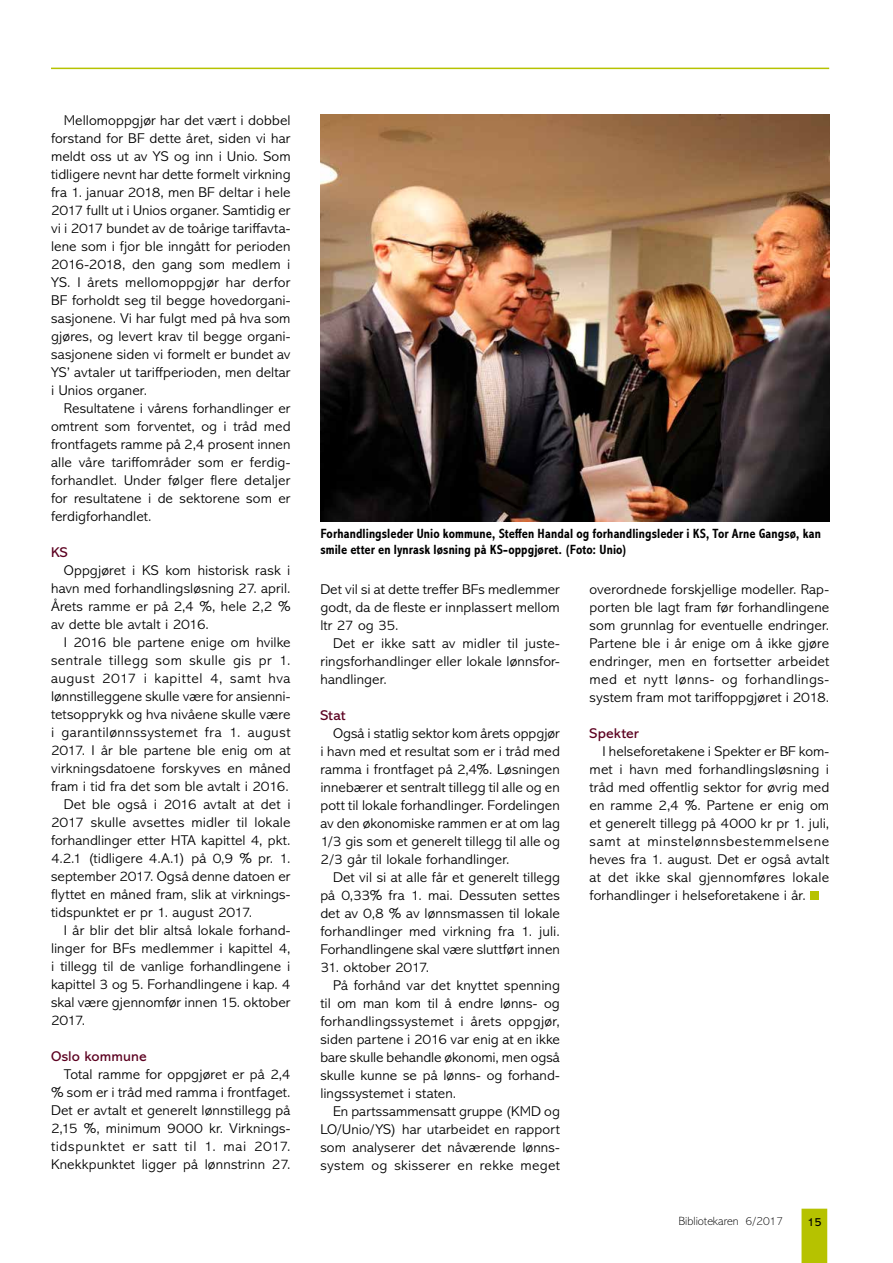
<style>
.page{position:relative;width:893px;height:1263px;background:#fff}
.page>*{position:absolute;margin:0;border:0;box-sizing:border-box;transform-origin:0 0}
.t1{font:300 14.25px/18px "Abadi MT Std";letter-spacing:.005em;color:#000;text-align:justify;scale:1.04 1}
.t2{font:300 14.25px "Abadi MT Std";letter-spacing:.03em;color:#000;scale:1.04 1}
.t3{font:300 14.25px "Abadi MT Std";letter-spacing:.04em;color:#000;scale:1.04 1}
.t4{font:14.25px "Abadi MT Std";letter-spacing:.005em;color:#5c0020;scale:1.04 1}
.t5{font:700 condensed 13.5px/16.2px "Abadi MT Std";letter-spacing:.01em;color:#000}
.t6{font:200 12px "Abadi MT Std";color:#000}
.t7{font:12px "Abadi MT Std";color:#000}
</style>
<div class="page">
<svg style="left:801px;top:1209px;width:26px;height:54px"></svg>
<hr style="left:51px;top:68px;width:778px;height:1px;background:#b6c200">
<img style="left:320px;top:115px;width:509px;height:407px">
<div style="left:810px;top:891px;width:9px;height:8px;background:#b6c200"></div>
<p class="t1" style="left:51px;top:111px;width:232px;text-indent:13px">Mellomoppgjør har det vært i dobbel forstand for BF dette året, siden vi har meldt oss ut av YS og inn i Unio. Som tidligere nevnt har dette formelt virkning fra 1. januar 2018, men BF deltar i hele 2017 fullt ut i Unios organer. Samtidig er vi i 2017 bundet av de toårige tariffavta&shy;lene som i fjor ble inngått for perioden 2016-2018, den gang som medlem i YS. I årets mellomoppgjør har derfor BF forholdt seg til begge hovedorgani&shy;sasjonene. Vi har fulgt med på hva som gjøres, og levert krav til begge organi&shy;sasjonene siden vi formelt er bundet av YS’ avtaler ut tariffperioden, men deltar i Unios organer.</p>
<p class="t1" style="left:51px;top:399px;width:232px;text-indent:13px">Resultatene i vårens forhandlinger er omtrent som forventet, og i tråd med frontfagets ramme på 2,4 prosent innen alle våre tariffområder som er ferdig&shy;forhandlet. Under følger flere detaljer for resultatene i de sektorene som er ferdigforhandlet.</p>
<p class="t4" style="left:51px;top:544px;width:18px">KS</p>
<p class="t1" style="left:51px;top:561px;width:232px;text-indent:13px">Oppgjøret i KS kom historisk rask i havn med forhandlingsløsning 27. april.<br>Årets ramme er på 2,4 %, hele 2,2 % av dette ble avtalt i 2016.</p>
<p class="t1" style="left:64px;top:633px;width:220px">I 2016 ble partene enige om hvilke</p>
<p class="t2" style="left:51px;top:652px;width:232px">sentrale tillegg som skulle gis pr 1.</p>
<p class="t3" style="left:51px;top:670px;width:232px">august 2017 i kapittel 4, samt hva</p>
<p class="t1" style="left:51px;top:687px;width:232px">lønnstilleggene skulle være for ansienni-</p>
<p class="t1" style="left:51px;top:705px;width:232px">tetsopprykk og hva nivåene skulle være</p>
<p class="t2" style="left:51px;top:724px;width:232px">i garantilønnssystemet fra 1. august</p>
<p class="t1" style="left:51px;top:741px;width:232px">2017. I år ble partene ble enig om at</p>
<p class="t1" style="left:51px;top:759px;width:232px">virkningsdatoene forskyves en måned</p>
<p class="t1" style="left:51px;top:777px;width:230px">fram i tid fra det som ble avtalt i 2016.</p>
<p class="t1" style="left:64px;top:795px;width:220px">Det ble også i 2016 avtalt at det i</p>
<p class="t1" style="left:51px;top:813px;width:232px">2017 skulle avsettes midler til lokale</p>
<p class="t1" style="left:51px;top:831px;width:232px">forhandlinger etter HTA kapittel 4, pkt.</p>
<p class="t1" style="left:51px;top:849px;width:232px">4.2.1 (tidligere 4.A.1) på 0,9 % pr. 1.</p>
<p class="t1" style="left:51px;top:867px;width:232px">september 2017. Også denne datoen er</p>
<p class="t1" style="left:51px;top:885px;width:232px">flyttet en måned fram, slik at virknings-</p>
<p class="t1" style="left:51px;top:903px;width:195px">tidspunktet er pr 1. august 2017.</p>
<p class="t1" style="left:64px;top:921px;width:220px">I år blir det blir altså lokale forhand-</p>
<p class="t1" style="left:51px;top:939px;width:232px">linger for BFs medlemmer i kapittel 4,</p>
<p class="t1" style="left:51px;top:957px;width:232px">i tillegg til de vanlige forhandlingene i</p>
<p class="t1" style="left:51px;top:975px;width:232px">kapittel 3 og 5. Forhandlingene i kap. 4</p>
<p class="t1" style="left:51px;top:993px;width:232px">skal være gjennomfør innen 15. oktober</p>
<p class="t1" style="left:51px;top:1011px;width:34px">2017.</p>
<p class="t4" style="left:51px;top:1048px;width:93px">Oslo kommune</p>
<p class="t1" style="left:51px;top:1065px;width:232px;text-indent:13px">Total ramme for oppgjøret er på 2,4 % som er i tråd med ramma i frontfaget.<br>Det er avtalt et generelt lønnstillegg på 2,15 %, minimum 9000 kr. Virknings&shy;tidspunktet er satt til 1. mai 2017.<br>Knekkpunktet ligger på lønnstrinn 27.</p>
<p class="t5" style="left:320px;top:526px;width:502px">Forhandlingsleder Unio kommune, Steffen Handal og forhandlingsleder i KS, Tor Arne Gangsø, kan smile etter en lynrask løsning på KS-oppgjøret. (Foto: Unio)</p>
<p class="t1" style="left:320px;top:580px;width:232px">Det vil si at dette treffer BFs medlemmer godt, da de fleste er innplassert mellom ltr 27 og 35.</p>
<p class="t1" style="left:320px;top:634px;width:232px;text-indent:13px">Det er ikke satt av midler til juste&shy;ringsforhandlinger eller lokale lønnsfor&shy;handlinger.</p>
<p class="t4" style="left:320px;top:707px;width:26px">Stat</p>
<p class="t1" style="left:320px;top:724px;width:232px;text-indent:13px">Også i statlig sektor kom årets oppgjør i havn med et resultat som er i tråd med ramma i frontfaget på 2,4%. Løsningen innebærer et sentralt tillegg til alle og en pott til lokale forhandlinger. Fordelingen av den økonomiske rammen er at om lag 1/3 gis som et generelt tillegg til alle og 2/3 går til lokale forhandlinger.</p>
<p class="t1" style="left:320px;top:868px;width:232px;text-indent:13px">Det vil si at alle får et generelt tillegg på 0,33% fra 1. mai. Dessuten settes det av 0,8 % av lønnsmassen til lokale forhandlinger med virkning fra 1. juli.<br>Forhandlingene skal være sluttført innen</p>
<p class="t1" style="left:320px;top:958px;width:106px">31. oktober 2017.</p>
<p class="t1" style="left:333px;top:976px;width:220px">På forhånd var det knyttet spenning</p>
<p class="t1" style="left:320px;top:994px;width:232px">til om man kom til å endre lønns- og</p>
<p class="t1" style="left:320px;top:1012px;width:232px">forhandlingssystemet i årets oppgjør,</p>
<p class="t1" style="left:320px;top:1030px;width:232px">siden partene i 2016 var enig at en ikke</p>
<p class="t1" style="left:320px;top:1048px;width:232px">bare skulle behandle økonomi, men også</p>
<p class="t1" style="left:320px;top:1066px;width:232px">skulle kunne se på lønns- og forhand-</p>
<p class="t1" style="left:320px;top:1084px;width:132px">lingssystemet i staten.</p>
<p class="t1" style="left:333px;top:1102px;width:220px">En partssammensatt gruppe (KMD og</p>
<p class="t1" style="left:320px;top:1120px;width:232px">LO/Unio/YS) har utarbeidet en rapport</p>
<p class="t1" style="left:320px;top:1138px;width:232px">som analyserer det nåværende lønns-</p>
<p class="t1" style="left:320px;top:1156px;width:232px">system og skisserer en rekke meget</p>
<p class="t1" style="left:590px;top:580px;width:232px">overordnede forskjellige modeller. Rap&shy;porten ble lagt fram før forhandlingene som grunnlag for eventuelle endringer.<br>Partene ble i år enige om å ikke gjøre endringer, men en fortsetter arbeidet med et nytt lønns- og forhandlings&shy;system fram mot tariffoppgjøret i 2018.</p>
<p class="t4" style="left:590px;top:725px;width:49px">Spekter</p>
<p class="t1" style="left:590px;top:742px;width:232px;text-indent:13px">I helseforetakene i Spekter er BF kom&shy;met i havn med forhandlingsløsning i tråd med offentlig sektor for øvrig med en ramme 2,4 %. Partene er enig om et generelt tillegg på 4000 kr pr 1. juli, samt at minstelønnsbestemmelsene heves fra 1. august. Det er også avtalt at det ikke skal gjennomføres lokale forhandlinger i helseforetakene i år.</p>
<p class="t6" style="left:678px;top:1215px;width:106px">Bibliotekaren 6/2017</p>
<p class="t7" style="left:807px;top:1215px;width:16px">15</p>
</div>
